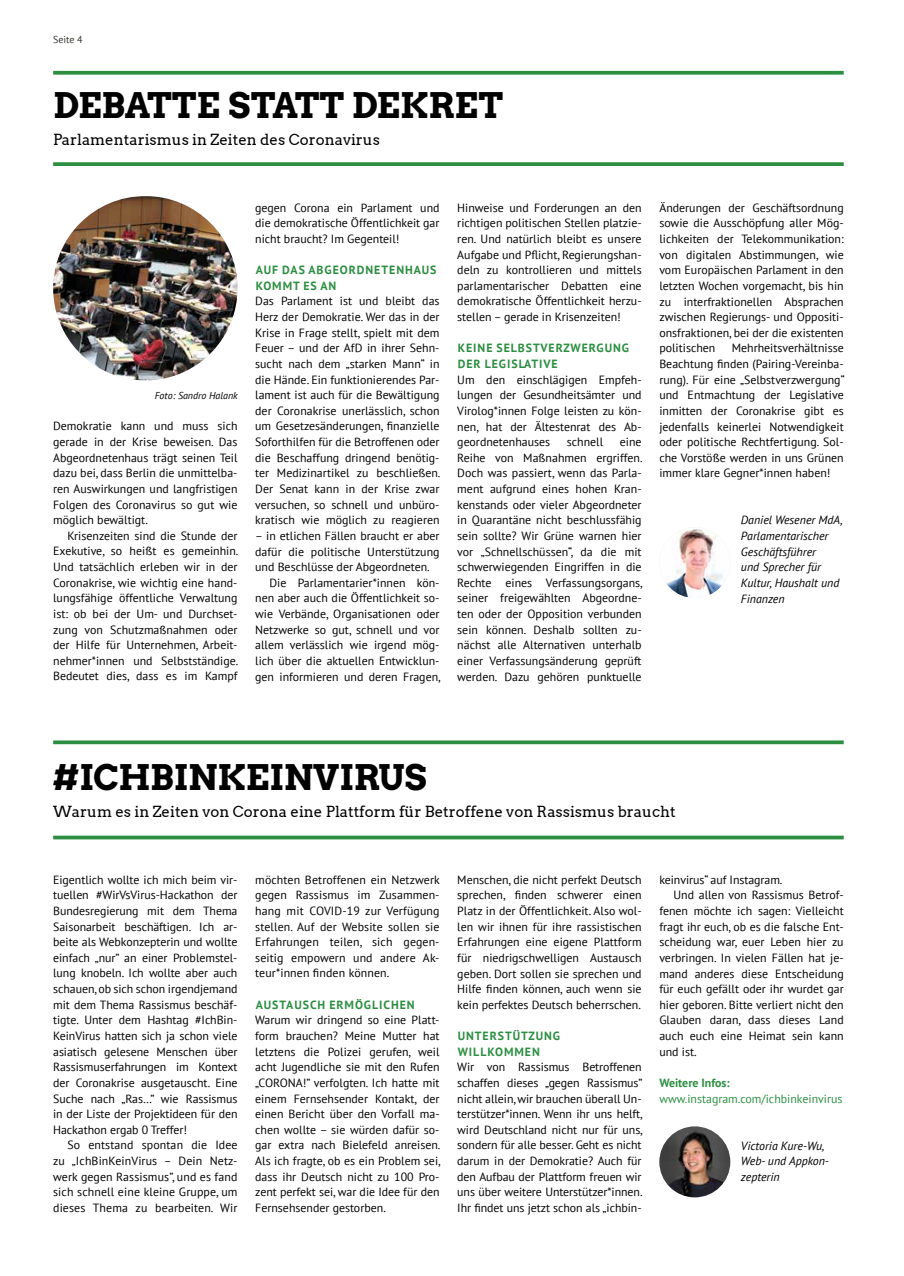
<style>
.page{position:relative;width:904px;height:1276px;background:#fff}
.page>*{position:absolute;margin:0;border:0;box-sizing:border-box;transform-origin:0 0}
.t1{font:35px "Arvo Gruen";color:#000}
.t2{font:15px "Arvo";color:#000}
.t3{font:11.88px/15.6px "PT Sans";color:#000;text-align:justify}
.t4{font:italic 11.88px/15.6px "PT Sans";color:#000}
.t5{font:700 11.88px/15.6px "PT Sans";letter-spacing:.08em;color:#2c8e41}
.t6{font:11.88px "PT Sans";color:#2c8e41}
.t7{font:700 11.88px "PT Sans";color:#2c8e41}
.t8{font:italic 10px "PT Sans";color:#000}
.t9{font:10px "PT Sans";color:#39342f}
</style>
<div class="page">
<svg style="left:53px;top:71px;width:790px;height:4px;background:#3f9852"></svg>
<svg style="left:53px;top:162px;width:790px;height:4px;background:#39954c"></svg>
<img style="left:659px;top:527px;width:71px;height:71px;border-radius:35px">
<svg style="left:53px;top:740px;width:790px;height:4px;background:#449b56"></svg>
<svg style="left:53px;top:835px;width:790px;height:4px;background:#4ea060"></svg>
<img style="left:659px;top:1126px;width:71px;height:71px;border-radius:35px">
<img style="left:53px;top:196px;width:184px;height:184px;border-radius:90px">
<p class="t9" style="left:53px;top:33px;width:31px">Seite 4</p>
<h1 class="t1" style="left:53px;top:81px;width:451px">DEBATTE STATT DEKRET</h1>
<p class="t2" style="left:53px;top:130px;width:328px">Parlamentarismus in Zeiten des Coronavirus</p>
<p class="t8" style="left:155px;top:389px;width:85px">Foto: Sandro Halank</p>
<p class="t3" style="left:53px;top:418px;width:186px">Demokratie kann und muss sich gerade in der Krise beweisen. Das Abgeordnetenhaus trägt seinen Teil dazu bei, dass Berlin die unmittelba&shy;ren Auswirkungen und langfristigen Folgen des Coronavirus so gut wie möglich bewältigt.</p>
<p class="t3" style="left:53px;top:527px;width:187px;text-indent:14px">Krisenzeiten sind die Stunde der Exekutive, so heißt es gemeinhin.<br>Und tatsächlich erleben wir in der Coronakrise, wie wichtig eine hand&shy;lungsfähige öffentliche Verwaltung ist: ob bei der Um- und Durchset&shy;zung von Schutzmaßnahmen oder der Hilfe für Unternehmen, Arbeit&shy;nehmer*innen und Selbstständige.<br>Bedeutet dies, dass es im Kampf</p>
<p class="t3" style="left:255px;top:199px;width:186px">gegen Corona ein Parlament und die demokratische Öffentlichkeit gar nicht braucht? Im Gegenteil!</p>
<p class="t5" style="left:256px;top:262px;width:182px">AUF DAS ABGEORDNETENHAUS<br>KOMMT ES AN</p>
<p class="t3" style="left:255px;top:293px;width:187px">Das Parlament ist und bleibt das Herz der Demokratie. Wer das in der Krise in Frage stellt, spielt mit dem Feuer – und der AfD in ihrer Sehn&shy;sucht nach dem „starken Mann“ in die Hände. Ein funktionierendes Par&shy;lament ist auch für die Bewältigung der Coronakrise unerlässlich, schon um Gesetzesänderungen, finanzielle Soforthilfen für die Betroffenen oder die Beschaffung dringend benötig&shy;ter Medizinartikel zu beschließen.<br>Der Senat kann in der Krise zwar versuchen, so schnell und unbüro&shy;kratisch wie möglich zu reagieren</p>
<p class="t3" style="left:255px;top:527px;width:186px">– in etlichen Fällen braucht er aber</p>
<p class="t3" style="left:255px;top:543px;width:186px">dafür die politische Unterstützung</p>
<p class="t3" style="left:255px;top:559px;width:176px">und Beschlüsse der Abgeordneten.</p>
<p class="t3" style="left:269px;top:574px;width:172px">Die Parlamentarier*innen kön-</p>
<p class="t3" style="left:255px;top:590px;width:186px">nen aber auch die Öffentlichkeit so-</p>
<p class="t3" style="left:255px;top:606px;width:186px">wie Verbände, Organisationen oder</p>
<p class="t3" style="left:255px;top:621px;width:186px">Netzwerke so gut, schnell und vor</p>
<p class="t3" style="left:255px;top:637px;width:186px">allem verlässlich wie irgend mög-</p>
<p class="t3" style="left:255px;top:652px;width:186px">lich über die aktuellen Entwicklun-</p>
<p class="t3" style="left:255px;top:668px;width:187px">gen informieren und deren Fragen,</p>
<p class="t3" style="left:457px;top:199px;width:186px">Hinweise und Forderungen an den richtigen politischen Stellen platzie&shy;ren. Und natürlich bleibt es unsere Aufgabe und Pflicht, Regierungshan&shy;deln zu kontrollieren und mittels parlamentarischer Debatten eine demokratische Öffentlichkeit herzu&shy;stellen – gerade in Krisenzeiten!</p>
<p class="t5" style="left:458px;top:340px;width:173px">KEINE SELBSTVERZWERGUNG<br>DER LEGISLATIVE</p>
<p class="t3" style="left:457px;top:371px;width:186px">Um den einschlägigen Empfeh&shy;lungen der Gesundheitsämter und Virolog*innen Folge leisten zu kön&shy;nen, hat der Ältestenrat des Ab&shy;geordnetenhauses</p>
<p class="t3" style="left:457px;top:434px;width:187px;text-indent:163px">eine Reihe von Maßnahmen ergriffen.<br>Doch was passiert, wenn das Parla&shy;ment aufgrund eines hohen Kran&shy;kenstands oder vieler Abgeordneter in Quarantäne nicht beschlussfähig sein sollte? Wir Grüne warnen hier vor „Schnellschüssen“, da die mit schwerwiegenden Eingriffen in die Rechte eines Verfassungsorgans, seiner freigewählten Abgeordne&shy;ten oder der Opposition verbunden sein können. Deshalb sollten zu&shy;nächst alle Alternativen unterhalb einer Verfassungsänderung geprüft werden. Dazu gehören punktuelle</p>
<p class="t3" style="left:567px;top:434px;width:38px">schnell</p>
<p class="t3" style="left:659px;top:199px;width:186px">Änderungen der Geschäftsordnung sowie die Ausschöpfung aller Mög&shy;lichkeiten der Telekommunikation: von digitalen Abstimmungen, wie vom Europäischen Parlament in den letzten Wochen vorgemacht, bis hin zu interfraktionellen Absprachen zwischen Regierungs- und Oppositi&shy;onsfraktionen, bei der die existenten politischen</p>
<p class="t3" style="left:659px;top:340px;width:187px;text-indent:72px">Mehrheitsverhältnisse Beachtung finden (Pairing-Vereinba&shy;rung). Für eine „Selbstverzwergung“ und Entmachtung der Legislative inmitten der Coronakrise gibt es jedenfalls keinerlei Notwendigkeit oder politische Rechtfertigung. Sol&shy;che Vorstöße werden in uns Grünen immer klare Gegner*innen haben!</p>
<p class="t4" style="left:741px;top:512px;width:103px">Daniel Wesener MdA,<br>Parlamentarischer<br>Geschäftsführer<br>und Sprecher für<br>Kultur, Haushalt und<br>Finanzen</p>
<h1 class="t1" style="left:53px;top:753px;width:375px">#ICHBINKEINVIRUS</h1>
<p class="t2" style="left:53px;top:802px;width:624px">Warum es in Zeiten von Corona eine Plattform für Betroffene von Rassismus braucht</p>
<p class="t3" style="left:53px;top:871px;width:186px">Eigentlich wollte ich mich beim vir&shy;tuellen #WirVsVirus-Hackathon der Bundesregierung mit dem Thema Saisonarbeit beschäftigen. Ich ar&shy;beite als Webkonzepterin und wollte einfach „nur” an einer Problemstel&shy;lung knobeln. Ich wollte aber auch schauen, ob sich schon irgendjemand mit dem Thema Rassismus beschäf&shy;tigte. Unter dem Hashtag #IchBin-KeinVirus hatten sich ja schon viele asiatisch gelesene Menschen über Rassismuserfahrungen im Kontext der Coronakrise ausgetauscht. Eine Suche nach „Ras…” wie Rassismus in der Liste der Projektideen für den Hackathon ergab 0 Treffer!</p>
<p class="t3" style="left:53px;top:1137px;width:186px;text-indent:14px">So entstand spontan die Idee zu „IchBinKeinVirus – Dein Netz&shy;werk gegen Rassismus”, und es fand sich schnell eine kleine Gruppe, um dieses Thema zu bearbeiten. Wir</p>
<p class="t3" style="left:255px;top:871px;width:186px">möchten Betroffenen ein Netzwerk gegen Rassismus im Zusammen&shy;hang mit COVID-19 zur Verfügung stellen. Auf der Website sollen sie Erfahrungen teilen, sich gegen&shy;seitig empowern und andere Ak&shy;teur*innen finden können.</p>
<p class="t5" style="left:256px;top:996px;width:160px">AUSTAUSCH ERMÖGLICHEN</p>
<p class="t3" style="left:255px;top:1012px;width:187px">Warum wir dringend so eine Platt&shy;form brauchen? Meine Mutter hat letztens die Polizei gerufen, weil acht Jugendliche sie mit den Rufen „CORONA!” verfolgten. Ich hatte mit einem Fernsehsender Kontakt, der einen Bericht über den Vorfall ma&shy;chen wollte – sie würden dafür so&shy;gar extra nach Bielefeld anreisen.<br>Als ich fragte, ob es ein Problem sei, dass ihr Deutsch nicht zu 100 Pro&shy;zent perfekt sei, war die Idee für den Fernsehsender gestorben.</p>
<p class="t3" style="left:457px;top:871px;width:186px">Menschen, die nicht perfekt Deutsch sprechen, finden schwerer einen Platz in der Öffentlichkeit. Also wol&shy;len wir ihnen für ihre rassistischen Erfahrungen eine eigene Plattform für niedrigschwelligen Austausch geben. Dort sollen sie sprechen und Hilfe finden können, auch wenn sie kein perfektes Deutsch beherrschen.</p>
<p class="t5" style="left:458px;top:1028px;width:104px">UNTERSTÜTZUNG<br>WILLKOMMEN</p>
<p class="t3" style="left:457px;top:1059px;width:187px">Wir von Rassismus Betroffenen schaffen dieses „gegen Rassismus” nicht allein, wir brauchen überall Un&shy;terstützer*innen. Wenn ihr uns helft, wird Deutschland nicht nur für uns, sondern für alle besser. Geht es nicht darum in der Demokratie? Auch für den Aufbau der Plattform freuen wir uns über weitere Unterstützer*innen.<br>Ihr findet uns jetzt schon als „ichbin-</p>
<p class="t3" style="left:659px;top:871px;width:125px">keinvirus“ auf Instagram.</p>
<p class="t3" style="left:673px;top:887px;width:172px">Und allen von Rassismus Betrof-</p>
<p class="t3" style="left:659px;top:903px;width:186px">fenen möchte ich sagen: Vielleicht</p>
<p class="t3" style="left:659px;top:918px;width:186px">fragt ihr euch, ob es die falsche Ent-</p>
<p class="t3" style="left:659px;top:934px;width:186px">scheidung war, euer Leben hier zu</p>
<p class="t3" style="left:659px;top:949px;width:186px">verbringen. In vielen Fällen hat je-</p>
<p class="t3" style="left:659px;top:965px;width:186px">mand anderes diese Entscheidung</p>
<p class="t3" style="left:659px;top:981px;width:186px">für euch gefällt oder ihr wurdet gar</p>
<p class="t3" style="left:659px;top:996px;width:186px">hier geboren. Bitte verliert nicht den</p>
<p class="t3" style="left:659px;top:1012px;width:186px">Glauben daran, dass dieses Land</p>
<p class="t3" style="left:659px;top:1028px;width:186px">auch euch eine Heimat sein kann</p>
<p class="t3" style="left:659px;top:1043px;width:39px">und ist.</p>
<p class="t7" style="left:659px;top:1075px;width:72px">Weitere Infos:</p>
<p class="t6" style="left:659px;top:1090px;width:185px">www.instagram.com/ichbinkeinvirus</p>
<p class="t4" style="left:741px;top:1137px;width:90px">Victoria Kure-Wu,<br>Web- und Appkon&shy;zepterin</p>
</div>
